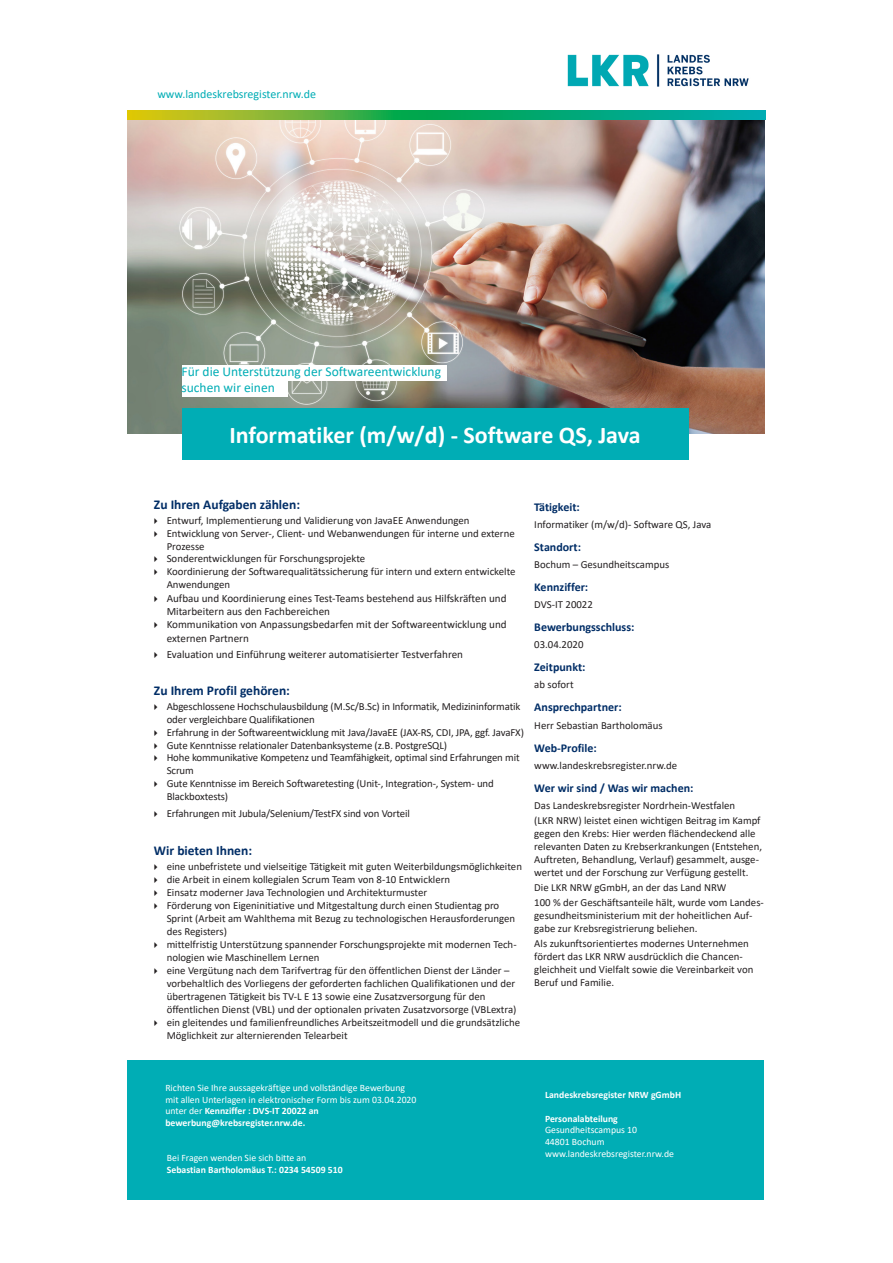
<style>
.page{position:relative;width:893px;height:1263px;background:#fff}
.page>*{position:absolute;margin:0;border:0;box-sizing:border-box;transform-origin:0 0}
.Ü_1_weiß{font:700 24px "Calibri";color:#fff}
.ü_3{font:700 13.5px "Calibri";color:#002d66}
.t1{font:13.5px "Calibri";color:#00adb5}
.Ü_4b{font:700 12px "Calibri";color:#002d66}
.t2{font:12px "Calibri";color:#00adb5}
.t3{font:11.1px/13.4px "Calibri";color:#231f20}
.Info{font:10.8px/12.9px "Calibri";color:#231f20}
.Info_weiß{font:9.75px "Calibri";color:#fff}
.Info_weiß-2{font:700 9.75px "Calibri";color:#fff}
.s1{font-weight:400}
</style>
<div class="page">
<div style="left:128px;top:1060px;width:636px;height:139px;background:#00adb5"></div>
<img style="left:128px;top:119px;width:637px;height:315px">
<div style="left:182px;top:408px;width:506px;height:51px;background:#00adb5"></div>
<svg style="left:128px;top:111px;width:637px;height:8px;background:#38af5c"></svg>
<img style="left:567px;top:54px;width:182px;height:33px">
<div style="left:182px;top:365px;width:264px;height:16px;background:#fff"></div>
<div style="left:182px;top:381px;width:105px;height:16px;background:#fff"></div>
<p class="t2" style="left:157px;top:86px;width:160px">www.landeskrebsregister.nrw.de</p>
<p class="t1" style="left:182px;top:362px;width:261px">Für die Unterstützung der Softwareentwicklung</p>
<p class="t1" style="left:182px;top:378px;width:95px">suchen wir einen</p>
<p class="Ü_1_weiß" style="left:229px;top:418px;width:413px">Informatiker (m/w/d) - Software QS, Java</p>
<p class="ü_3" style="left:154px;top:494px;width:148px">Zu Ihren Aufgaben zählen:</p>
<p class="Info" style="left:167px;top:513px;width:304px">Entwurf, Implementierung und Validierung von JavaEE Anwendungen</p>
<p class="Info" style="left:167px;top:526px;width:350px">Entwicklung von Server-, Client- und Webanwendungen für interne und externe<br>Prozesse</p>
<p class="Info" style="left:167px;top:552px;width:200px">Sonderentwicklungen für Forschungsprojekte</p>
<p class="Info" style="left:167px;top:565px;width:350px">Koordinierung der Softwarequalitätssicherung für intern und extern entwickelte<br>Anwendungen</p>
<p class="t3" style="left:167px;top:591px;width:341px">Aufbau und Koordinierung eines Test-Teams bestehend aus Hilfskräften und<br>Mitarbeitern aus den Fachbereichen</p>
<p class="t3" style="left:167px;top:618px;width:342px">Kommunikation von Anpassungsbedarfen mit der Softwareentwicklung und externen Partnern</p>
<p class="t3" style="left:167px;top:647px;width:298px">Evaluation und Einführung weiterer automatisierter Testverfahren</p>
<p class="ü_3" style="left:154px;top:680px;width:138px">Zu Ihrem Profil gehören:</p>
<p class="Info" style="left:167px;top:699px;width:355px">Abgeschlossene Hochschulausbildung (M.Sc/B.Sc) in Informatik, Medizininformatik oder vergleichbare Qualifikationen</p>
<p class="Info" style="left:167px;top:725px;width:359px">Erfahrung in der Softwareentwicklung mit Java/JavaEE (JAX-RS, CDI, JPA, ggf. JavaFX)</p>
<p class="Info" style="left:167px;top:738px;width:282px">Gute Kenntnisse relationaler Datenbanksysteme (z.B. PostgreSQL)</p>
<p class="Info" style="left:167px;top:751px;width:354px">Hohe kommunikative Kompetenz und Teamfähigkeit, optimal sind Erfahrungen mit<br>Scrum</p>
<p class="Info" style="left:167px;top:777px;width:329px">Gute Kenntnisse im Bereich Softwaretesting (Unit-, Integration-, System- und<br>Blackboxtests)</p>
<p class="Info" style="left:167px;top:806px;width:245px">Erfahrungen mit Jubula/Selenium/TestFX sind von Vorteil</p>
<p class="ü_3" style="left:154px;top:841px;width:100px">Wir bieten Ihnen:</p>
<p class="Info" style="left:167px;top:860px;width:357px">eine unbefristete und vielseitige Tätigkeit mit guten Weiterbildungsmöglichkeiten</p>
<p class="Info" style="left:167px;top:873px;width:285px">die Arbeit in einem kollegialen Scrum Team von 8-10 Entwicklern</p>
<p class="Info" style="left:167px;top:886px;width:262px">Einsatz moderner Java Technologien und Architekturmuster</p>
<p class="Info" style="left:167px;top:899px;width:350px">Förderung von Eigeninitiative und Mitgestaltung durch einen Studientag pro<br>Sprint (Arbeit am Wahlthema mit Bezug zu technologischen Herausforderungen des Registers)</p>
<p class="Info" style="left:167px;top:938px;width:351px">mittelfristig Unterstützung spannender Forschungsprojekte mit modernen Tech&shy;nologien wie Maschinellem Lernen</p>
<p class="Info" style="left:167px;top:964px;width:351px">eine Vergütung nach dem Tarifvertrag für den öffentlichen Dienst der Länder – vorbehaltlich des Vorliegens der geforderten fachlichen Qualifikationen und der übertragenen Tätigkeit bis TV-L E 13 sowie eine Zusatzversorgung für den öffentlichen Dienst (VBL) und der optionalen privaten Zusatzvorsorge (VBLextra)</p>
<p class="Info" style="left:167px;top:1016px;width:355px">ein gleitendes und familienfreundliches Arbeitszeitmodell und die grundsätzliche<br>Möglichkeit zur alternierenden Telearbeit</p>
<p class="Ü_4b" style="left:534px;top:498px;width:47px">Tätigkeit:</p>
<p class="Info" style="left:534px;top:518px;width:178px">Informatiker (m/w/d)- Software QS, Java</p>
<p class="Ü_4b" style="left:534px;top:538px;width:48px">Standort:</p>
<p class="Info" style="left:534px;top:558px;width:136px">Bochum – Gesundheitscampus</p>
<p class="Ü_4b" style="left:534px;top:578px;width:55px">Kennziffer:</p>
<p class="Info" style="left:534px;top:598px;width:60px">DVS-IT 20022</p>
<p class="Ü_4b" style="left:534px;top:619px;width:102px">Bewerbungsschluss:</p>
<p class="Info" style="left:534px;top:638px;width:51px">03.04.2020</p>
<p class="Ü_4b" style="left:534px;top:659px;width:53px">Zeitpunkt:</p>
<p class="Info" style="left:534px;top:678px;width:41px">ab sofort</p>
<p class="Ü_4b" style="left:534px;top:699px;width:89px">Ansprechpartner:</p>
<p class="Info" style="left:534px;top:718px;width:130px">Herr Sebastian Bartholomäus</p>
<p class="Ü_4b" style="left:534px;top:739px;width:64px">Web-Profile:</p>
<p class="Info" style="left:534px;top:758px;width:144px">www.landeskrebsregister.nrw.de</p>
<p class="Ü_4b" style="left:534px;top:779px;width:161px">Wer wir sind / Was wir machen:</p>
<p class="Info" style="left:534px;top:798px;width:202px">Das Landeskrebsregister Nordrhein-Westfalen</p>
<p class="Info" style="left:534px;top:814px;width:229px">(LKR NRW) leistet einen wichtigen Beitrag im Kampf gegen den Krebs: Hier werden flächendeckend alle relevanten Daten zu Krebserkrankungen (Entstehen, Auftreten, Behandlung, Verlauf) gesammelt, ausge&shy;wertet und der Forschung zur Verfügung gestellt.</p>
<p class="Info" style="left:534px;top:880px;width:194px">Die LKR NRW gGmbH, an der das Land NRW</p>
<p class="Info" style="left:534px;top:896px;width:231px">100 % der Geschäftsanteile hält, wurde vom Landes&shy;gesundheitsministerium mit der hoheitlichen Auf&shy;gabe zur Krebsregistrierung beliehen.</p>
<p class="Info" style="left:534px;top:937px;width:221px">Als zukunftsorientiertes modernes Unternehmen fördert das LKR NRW ausdrücklich die Chancen&shy;gleichheit und Vielfalt sowie die Vereinbarkeit von Beruf und Familie.</p>
<p class="Info_weiß" style="left:165px;top:1081px;width:241px">Richten Sie Ihre aussagekräftige und vollständige Bewerbung</p>
<p class="Info_weiß" style="left:165px;top:1092px;width:253px">mit allen Unterlagen in elektronischer Form bis zum 03.04.2020</p>
<p class="Info_weiß-2" style="left:165px;top:1104px;width:155px"><span class="s1">unter der</span> Kennziffer : DVS-IT 20022 an</p>
<p class="Info_weiß-2" style="left:165px;top:1116px;width:141px">bewerbung@krebsregister.nrw.de.</p>
<p class="Info_weiß" style="left:167px;top:1151px;width:141px">Bei Fragen wenden Sie sich bitte an</p>
<p class="Info_weiß-2" style="left:167px;top:1162px;width:177px">Sebastian Bartholomäus T.: 0234 54509 510</p>
<p class="Info_weiß-2" style="left:545px;top:1088px;width:138px">Landeskrebsregister NRW gGmbH</p>
<p class="Info_weiß-2" style="left:545px;top:1111px;width:74px">Personalabteilung</p>
<p class="Info_weiß" style="left:545px;top:1123px;width:94px">Gesundheitscampus 10</p>
<p class="Info_weiß" style="left:545px;top:1135px;width:61px">44801 Bochum</p>
<p class="Info_weiß" style="left:545px;top:1147px;width:130px">www.landeskrebsregister.nrw.de</p>
</div>
